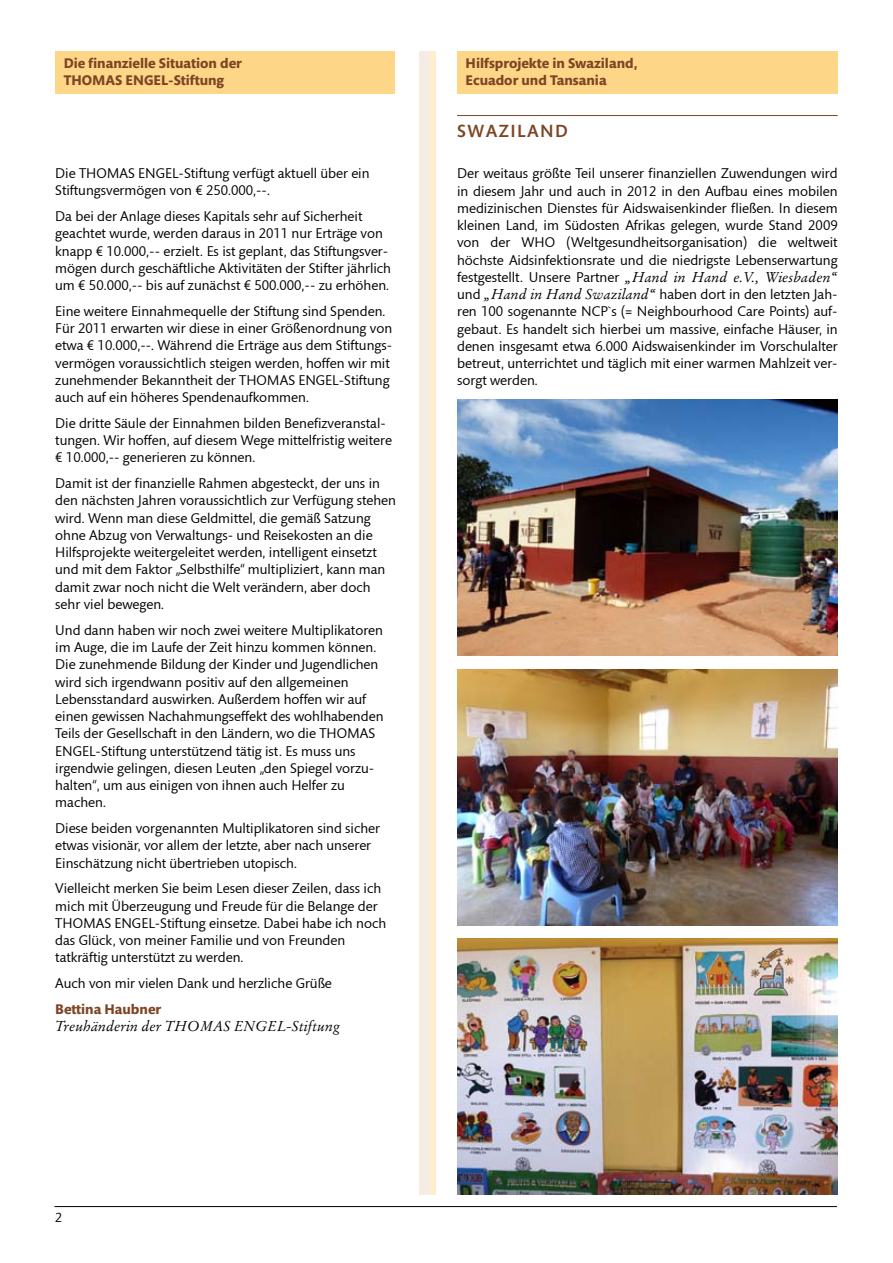
<style>
.page{position:relative;width:893px;height:1263px;background:#fff}
.page>*{position:absolute;margin:0;border:0;box-sizing:border-box;transform-origin:0 0}
.t1{font:500 18px "Mundo Sans";letter-spacing:.08em;color:#7c4525}
.t2{font:14.25px/17.2px "Mundo Sans";color:#000}
.t3{font:700 14.25px/17.2px "Mundo Sans";color:#7c4525}
.t4{font:italic 14.25px "Stempel Garamond";color:#000}
.t5{font:13.5px "Mundo Sans";color:#000}
.s1{font-family:"Stempel Garamond";font-style:italic}
</style>
<div class="page">
<hr style="left:54px;top:1206px;width:783px;height:1px;background:#000">
<hr style="left:457px;top:115px;width:381px;height:1px;background:#7c4525">
<svg style="left:429px;top:51px;width:7px;height:1144px;background:#fdedd1"></svg>
<div style="left:419px;top:51px;width:10px;height:1144px;background:#f5ece4"></div>
<div style="left:55px;top:51px;width:339px;height:43px;background:#fed687"></div>
<div style="left:457px;top:51px;width:381px;height:43px;background:#fed687"></div>
<img style="left:457px;top:399px;width:381px;height:256px">
<img style="left:457px;top:669px;width:381px;height:256px">
<img style="left:457px;top:939px;width:381px;height:256px">
<p class="t3" style="left:64px;top:55px;width:180px">Die finanzielle Situation der<br>THOMAS ENGEL-Stiftung</p>
<p class="t3" style="left:466px;top:55px;width:173px">Hilfsprojekte in Swaziland,<br>Ecuador und Tansania</p>
<p class="t2" style="left:55px;top:165px;width:316px">Die THOMAS ENGEL-Stiftung verfügt aktuell über ein<br>Stiftungsvermögen von € 250.000,--.</p>
<p class="t2" style="left:55px;top:208px;width:337px">Da bei der Anlage dieses Kapitals sehr auf Sicherheit geachtet wurde, werden daraus in 2011 nur Erträge von knapp € 10.000,-- erzielt. Es ist geplant, das Stiftungsver&shy;mögen durch geschäftliche Aktivitäten der Stifter jährlich um € 50.000,-- bis auf zunächst € 500.000,-- zu erhöhen.</p>
<p class="t2" style="left:55px;top:303px;width:338px">Eine weitere Einnahmequelle der Stiftung sind Spenden.<br>Für 2011 erwarten wir diese in einer Größenordnung von etwa € 10.000,--. Während die Erträge aus dem Stiftungs&shy;vermögen voraussichtlich steigen werden, hoffen wir mit zunehmender Bekanntheit der THOMAS ENGEL-Stiftung auch auf ein höheres Spendenaufkommen.</p>
<p class="t2" style="left:55px;top:415px;width:338px">Die dritte Säule der Einnahmen bilden Benefizveranstal&shy;tungen. Wir hoffen, auf diesem Wege mittelfristig weitere € 10.000,-- generieren zu können.</p>
<p class="t2" style="left:55px;top:475px;width:342px">Damit ist der finanzielle Rahmen abgesteckt, der uns in den nächsten Jahren voraussichtlich zur Verfügung stehen wird. Wenn man diese Geldmittel, die gemäß Satzung ohne Abzug von Verwaltungs- und Reisekosten an die Hilfsprojekte weitergeleitet werden, intelligent einsetzt und mit dem Faktor „Selbsthilfe“ multipliziert, kann man damit zwar noch nicht die Welt verändern, aber doch sehr viel bewegen.</p>
<p class="t2" style="left:55px;top:622px;width:330px">Und dann haben wir noch zwei weitere Multiplikatoren im Auge, die im Laufe der Zeit hinzu kommen können.<br>Die zunehmende Bildung der Kinder und Jugendlichen wird sich irgendwann positiv auf den allgemeinen Lebensstandard auswirken. Außerdem hoffen wir auf einen gewissen Nachahmungseffekt des wohlhabenden Teils der Gesellschaft in den Ländern, wo die THOMAS ENGEL-Stiftung unterstützend tätig ist. Es muss uns irgendwie gelingen, diesen Leuten „den Spiegel vorzu&shy;halten“, um aus einigen von ihnen auch Helfer zu machen.</p>
<p class="t2" style="left:55px;top:820px;width:326px">Diese beiden vorgenannten Multiplikatoren sind sicher etwas visionär, vor allem der letzte, aber nach unserer<br>Einschätzung nicht übertrieben utopisch.</p>
<p class="t2" style="left:55px;top:880px;width:332px">Vielleicht merken Sie beim Lesen dieser Zeilen, dass ich mich mit Überzeugung und Freude für die Belange der THOMAS ENGEL-Stiftung einsetze. Dabei habe ich noch das Glück, von meiner Familie und von Freunden tatkräftig unterstützt zu werden.</p>
<p class="t2" style="left:55px;top:975px;width:278px">Auch von mir vielen Dank und herzliche Grüße</p>
<p class="t3" style="left:55px;top:1001px;width:108px">Bettina Haubner</p>
<p class="t4" style="left:55px;top:1017px;width:286px">Treuhänderin der THOMAS ENGEL-Stiftung</p>
<p class="t1" style="left:457px;top:121px;width:112px">SWAZILAND</p>
<p class="t2" style="left:457px;top:165px;width:382px;text-align:justify">Der weitaus größte Teil unserer finanziellen Zuwendungen wird in diesem Jahr und auch in 2012 in den Aufbau eines mobilen medizinischen Dienstes für Aidswaisenkinder fließen. In diesem kleinen Land, im Südosten Afrikas gelegen, wurde Stand 2009 von der WHO (Weltgesundheitsorganisation) die weltweit höchste Aidsinfektionsrate und die niedrigste Lebenserwartung festgestellt. Unsere Partner <span class="s1">„Hand in Hand e.V., Wiesbaden“ </span>und <span class="s1">„Hand in Hand Swaziland“</span> haben dort in den letzten Jah&shy;ren 100 sogenannte NCP`s (= Neighbourhood Care Points) auf&shy;gebaut. Es handelt sich hierbei um massive, einfache Häuser, in denen insgesamt etwa 6.000 Aidswaisenkinder im Vorschulalter betreut, unterrichtet und täglich mit einer warmen Mahlzeit ver&shy;sorgt werden.</p>
<p class="t5" style="left:55px;top:1210px;width:8px">2</p>
</div>
